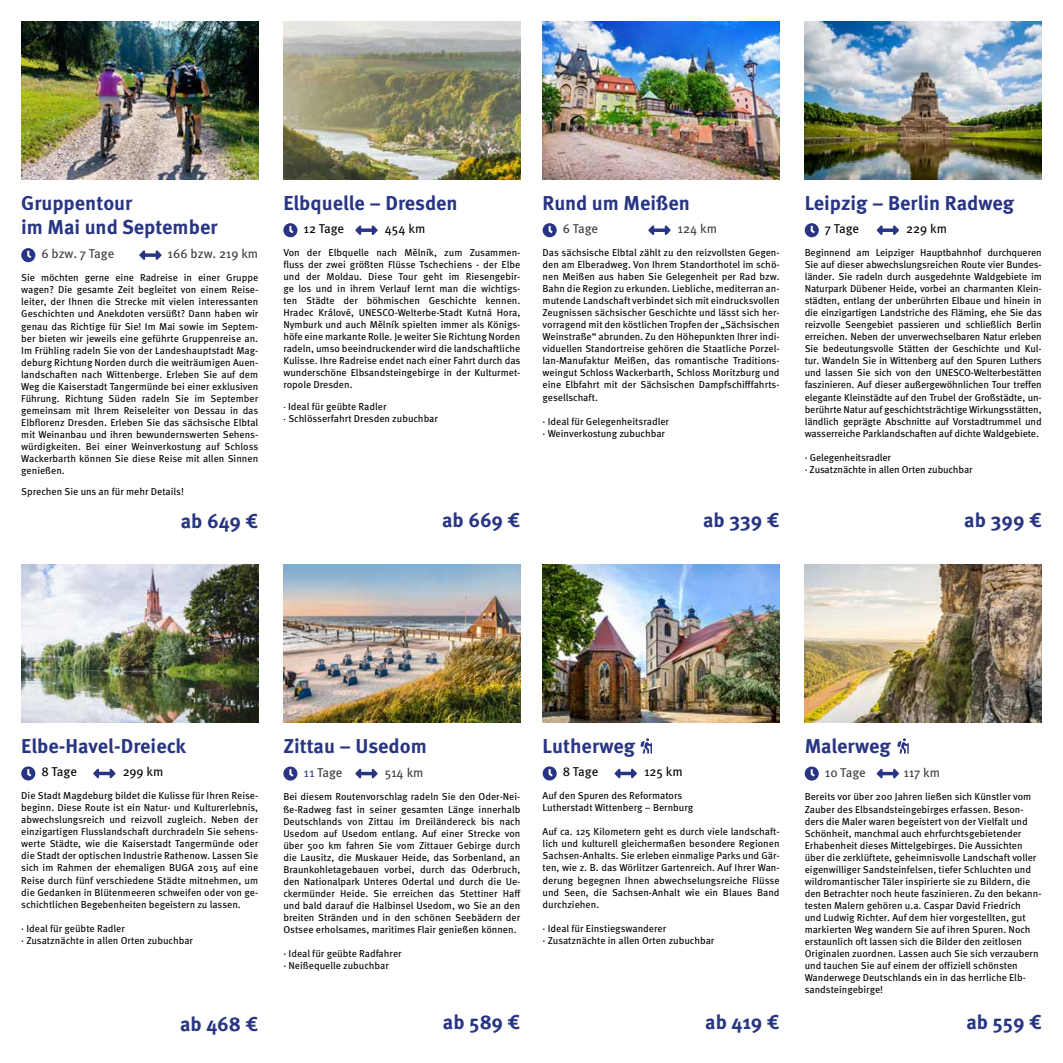
<style>
.page{position:relative;width:1063px;height:1063px;background:#fff}
.page>*{position:absolute;margin:0;border:0;box-sizing:border-box;transform-origin:0 0}
.t1{font:700 20.12px/24.1px "Meta Pro";color:#283583}
.t2{font:12.75px "Meta Pro";letter-spacing:-.005em;color:#3c3c3b}
.t3{font:12.75px "Meta Pro";letter-spacing:-.005em;color:#000}
.t4{font:10px/12px "Meta Pro";color:#000}
.s1{font-family:"Proxima Soft";font-weight:500}
.s2{color:#3d498f}
</style>
<div class="page">
<img style="left:805px;top:21px;width:237px;height:158px">
<img style="left:283px;top:21px;width:237px;height:158px">
<img style="left:805px;top:565px;width:237px;height:157px">
<img style="left:283px;top:565px;width:237px;height:157px">
<svg style="left:805px;top:223px;width:14px;height:14px"></svg>
<svg style="left:283px;top:223px;width:14px;height:14px"></svg>
<img style="left:543px;top:565px;width:237px;height:157px">
<img style="left:21px;top:565px;width:237px;height:157px">
<svg style="left:543px;top:766px;width:14px;height:15px"></svg>
<svg style="left:21px;top:766px;width:14px;height:15px"></svg>
<svg style="left:615px;top:768px;width:22px;height:11px"></svg>
<svg style="left:93px;top:768px;width:23px;height:11px"></svg>
<svg style="left:877px;top:225px;width:22px;height:10px"></svg>
<svg style="left:355px;top:225px;width:23px;height:10px"></svg>
<svg style="left:648px;top:225px;width:23px;height:10px"></svg>
<svg style="left:805px;top:767px;width:14px;height:14px"></svg>
<svg style="left:283px;top:767px;width:14px;height:14px"></svg>
<img style="left:543px;top:21px;width:237px;height:158px">
<img style="left:21px;top:21px;width:237px;height:158px">
<svg style="left:543px;top:223px;width:14px;height:14px"></svg>
<svg style="left:21px;top:248px;width:14px;height:14px"></svg>
<svg style="left:139px;top:250px;width:23px;height:10px"></svg>
<svg style="left:877px;top:768px;width:22px;height:11px"></svg>
<svg style="left:355px;top:768px;width:23px;height:11px"></svg>
<svg style="left:897px;top:738px;width:12px;height:16px"></svg>
<svg style="left:640px;top:738px;width:12px;height:16px"></svg>
<h1 class="t1" style="left:21px;top:192px;width:198px">Gruppentour<br>im Mai und September</h1>
<p class="t2" style="left:41px;top:246px;width:74px">6 bzw. 7 Tage</p>
<p class="t2" style="left:168px;top:246px;width:92px">166 bzw. 219 km</p>
<p class="t4" style="left:21px;top:272px;width:239px;text-align:justify">Sie möchten gerne eine Radreise in einer Gruppe wagen? Die gesamte Zeit begleitet von einem Reise&shy;leiter, der Ihnen die Strecke mit vielen interessanten Geschichten und Anekdoten versüßt? Dann haben wir genau das Richtige für Sie! Im Mai sowie im Septem&shy;ber bieten wir jeweils eine geführte Gruppenreise an.<br>Im Frühling radeln Sie von der Landeshauptstadt Mag&shy;deburg Richtung Norden durch die weiträumigen Auen&shy;landschaften nach Wittenberge. Erleben Sie auf dem Weg die Kaiserstadt Tangermünde bei einer exklusiven Führung. Richtung Süden radeln Sie im September gemeinsam mit Ihrem Reiseleiter von Dessau in das Elbflorenz Dresden. Erleben Sie das sächsische Elbtal mit Weinanbau und ihren bewundernswerten Sehens&shy;würdigkeiten. Bei einer Weinverkostung auf Schloss Wackerbarth können Sie diese Reise mit allen Sinnen genießen.</p>
<p class="t4" style="left:21px;top:486px;width:164px">Sprechen Sie uns an für mehr Details!</p>
<h1 class="t1" style="left:181px;top:510px;width:79px">ab 649 €</h1>
<h1 class="t1" style="left:283px;top:192px;width:176px">Elbquelle – Dresden</h1>
<p class="t3" style="left:303px;top:220px;width:42px">12 Tage</p>
<p class="t3" style="left:385px;top:220px;width:42px">454 km</p>
<p class="t4" style="left:283px;top:247px;width:239px;text-align:justify">Von der Elbquelle nach Mělník, zum Zusammen&shy;fluss der zwei größten Flüsse Tschechiens - der Elbe und der Moldau. Diese Tour geht im Riesengebir&shy;ge los und in ihrem Verlauf lernt man die wichtigs&shy;ten Städte der böhmischen Geschichte kennen.<br>Hradec Králové, UNESCO-Welterbe-Stadt Kutná Hora, Nymburk und auch Mělník spielten immer als Königs&shy;höfe eine markante Rolle. Je weiter Sie Richtung Norden radeln, umso beeindruckender wird die landschaftliche Kulisse. Ihre Radreise endet nach einer Fahrt durch das wunderschöne Elbsandsteingebirge in der Kulturmet&shy;ropole Dresden.</p>
<p class="t4" style="left:283px;top:400px;width:156px"><span class="s1">·</span> Ideal für geübte Radler<br><span class="s1">·</span> Schlösserfahrt Dresden zubuchbar</p>
<h1 class="t1" style="left:543px;top:192px;width:149px">Rund um Meißen</h1>
<p class="t2" style="left:563px;top:220px;width:37px">6 Tage</p>
<p class="t2" style="left:678px;top:220px;width:41px">124 km</p>
<p class="t4" style="left:543px;top:247px;width:239px;text-align:justify">Das sächsische Elbtal zählt zu den reizvollsten Gegen&shy;den am Elberadweg. Von Ihrem Standorthotel im schö&shy;nen Meißen aus haben Sie Gelegenheit per Rad bzw.<br>Bahn die Region zu erkunden. Liebliche, mediterran an&shy;mutende Landschaft verbindet sich mit eindrucksvollen Zeugnissen sächsischer Geschichte und lässt sich her&shy;vorragend mit den köstlichen Tropfen der „Sächsischen Weinstraße“ abrunden. Zu den Höhepunkten Ihrer indi&shy;viduellen Standortreise gehören die Staatliche Porzel&shy;lan-Manufaktur Meißen, das romantische Traditions&shy;weingut Schloss Wackerbarth, Schloss Moritzburg und eine Elbfahrt mit der Sächsischen Dampfschifffahrts&shy;gesellschaft.</p>
<p class="t4" style="left:543px;top:415px;width:128px">· Ideal für Gelegenheitsradler · Weinverkostung zubuchbar</p>
<h1 class="t1" style="left:442px;top:509px;width:80px">ab 669 €</h1>
<h1 class="t1" style="left:703px;top:508px;width:78px">ab 339 €</h1>
<h1 class="t1" style="left:805px;top:192px;width:211px">Leipzig – Berlin Radweg</h1>
<p class="t3" style="left:825px;top:220px;width:36px">7 Tage</p>
<p class="t3" style="left:906px;top:220px;width:42px">229 km</p>
<p class="t4" style="left:805px;top:247px;width:239px;text-align:justify">Beginnend am Leipziger Hauptbahnhof durchqueren Sie auf dieser abwechslungsreichen Route vier Bundes&shy;länder. Sie radeln durch ausgedehnte Waldgebiete im Naturpark Dübener Heide, vorbei an charmanten Klein&shy;städten, entlang der unberührten Elbaue und hinein in die einzigartigen Landstriche des Fläming, ehe Sie das reizvolle Seengebiet passieren und schließlich Berlin erreichen. Neben der unverwechselbaren Natur erleben Sie bedeutungsvolle Stätten der Geschichte und Kul&shy;tur. Wandeln Sie in Wittenberg auf den Spuren Luthers und lassen Sie sich von den UNESCO-Welterbestätten faszinieren. Auf dieser außergewöhnlichen Tour treffen elegante Kleinstädte auf den Trubel der Großstädte, un&shy;berührte Natur auf geschichtsträchtige Wirkungsstätten, ländlich geprägte Abschnitte auf Vorstadtrummel und wasserreiche Parklandschaften auf dichte Waldgebiete.</p>
<p class="t4" style="left:805px;top:452px;width:170px">· Gelegenheitsradler<br>· Zusatznächte in allen Orten zubuchbar</p>
<h1 class="t1" style="left:964px;top:509px;width:79px">ab 399 €</h1>
<h1 class="t1" style="left:21px;top:735px;width:166px">Elbe-Havel-Dreieck</h1>
<p class="t3" style="left:41px;top:764px;width:37px">8 Tage</p>
<p class="t3" style="left:123px;top:764px;width:42px">299 km</p>
<p class="t4" style="left:21px;top:790px;width:239px;text-align:justify">Die Stadt Magdeburg bildet die Kulisse für Ihren Reise&shy;beginn. Diese Route ist ein Natur- und Kulturerlebnis, abwechslungsreich und reizvoll zugleich. Neben der einzigartigen Flusslandschaft durchradeln Sie sehens&shy;werte Städte, wie die Kaiserstadt Tangermünde oder die Stadt der optischen Industrie Rathenow. Lassen Sie sich im Rahmen der ehemaligen BUGA 2015 auf eine Reise durch fünf verschiedene Städte mitnehmen, um die Gedanken in Blütenmeeren schweifen oder von ge&shy;schichtlichen Begebenheiten begeistern zu lassen.</p>
<p class="t4" style="left:21px;top:923px;width:173px">· Ideal für geübte Radler<br>· Zusatznächte in allen Orten zubuchbar</p>
<h1 class="t1" style="left:180px;top:1012px;width:80px">ab 468 €</h1>
<h1 class="t1" style="left:283px;top:735px;width:145px">Zittau – Usedom</h1>
<p class="t2" style="left:303px;top:765px;width:41px"><span class="s2">11</span> Tage</p>
<p class="t2" style="left:385px;top:765px;width:40px">514 km</p>
<p class="t4" style="left:283px;top:791px;width:239px;text-align:justify">Bei diesem Routenvorschlag radeln Sie den Oder-Nei&shy;ße-Radweg fast in seiner gesamten Länge innerhalb Deutschlands von Zittau im Dreiländereck bis nach Usedom auf Usedom entlang. Auf einer Strecke von über 500 km fahren Sie vom Zittauer Gebirge durch die Lausitz, die Muskauer Heide, das Sorbenland, an Braunkohletagebauen vorbei, durch das Oderbruch, den Nationalpark Unteres Odertal und durch die Ue&shy;ckermünder Heide. Sie erreichen das Stettiner Haff und bald darauf die Halbinsel Usedom, wo Sie an den breiten Stränden und in den schönen Seebädern der Ostsee erholsames, maritimes Flair genießen können.</p>
<p class="t4" style="left:283px;top:948px;width:120px">· Ideal für geübte Radfahrer · Neißequelle zubuchbar</p>
<h1 class="t1" style="left:443px;top:1011px;width:79px">ab 589 €</h1>
<h1 class="t1" style="left:543px;top:735px;width:94px">Lutherweg</h1>
<p class="t3" style="left:563px;top:764px;width:37px">8 Tage</p>
<p class="t3" style="left:644px;top:764px;width:40px">125 km</p>
<p class="t4" style="left:543px;top:790px;width:152px">Auf den Spuren des Reformators<br>Lutherstadt Wittenberg – Bernburg</p>
<p class="t4" style="left:543px;top:826px;width:239px;text-align:justify">Auf ca. 125 Kilometern geht es durch viele landschaft&shy;lich und kulturell gleichermaßen besondere Regionen Sachsen-Anhalts. Sie erleben einmalige Parks und Gär&shy;ten, wie z. B. das Wörlitzer Gartenreich. Auf Ihrer Wan&shy;derung begegnen Ihnen abwechselungsreiche Flüsse und Seen, die Sachsen-Anhalt wie ein Blaues Band durchziehen.</p>
<p class="t4" style="left:543px;top:923px;width:173px">· Ideal für Einstiegswanderer<br>· Zusatznächte in allen Orten zubuchbar</p>
<h1 class="t1" style="left:705px;top:1011px;width:76px">ab 419 €</h1>
<h1 class="t1" style="left:805px;top:735px;width:87px">Malerweg</h1>
<p class="t2" style="left:825px;top:765px;width:42px">10 Tage</p>
<p class="t2" style="left:903px;top:765px;width:38px">117 km</p>
<p class="t4" style="left:805px;top:791px;width:238px">Bereits vor über 200 Jahren ließen sich Künstler vom Zauber des Elbsandsteingebirges erfassen. Beson&shy;ders die Maler waren begeistert von der Vielfalt und Schönheit, manchmal auch ehrfurchtsgebietender Erhabenheit dieses Mittelgebirges. Die Aussichten über die zerklüftete, geheimnisvolle Landschaft voller eigenwilliger Sandsteinfelsen, tiefer Schluchten und wildromantischer Täler inspirierte sie zu Bildern, die den Betrachter noch heute faszinieren. Zu den bekann&shy;testen Malern gehören u.a. Caspar David Friedrich<br>und Ludwig Richter. Auf dem hier vorgestellten, gut markierten Weg wandern Sie auf ihren Spuren. Noch erstaunlich oft lassen sich die Bilder den zeitlosen Originalen zuordnen. Lassen auch Sie sich verzaubern und tauchen Sie auf einem der offiziell schönsten Wanderwege Deutschlands ein in das herrliche Elb&shy;sandsteingebirge!</p>
<h1 class="t1" style="left:966px;top:1011px;width:77px">ab 559 €</h1>
</div>
